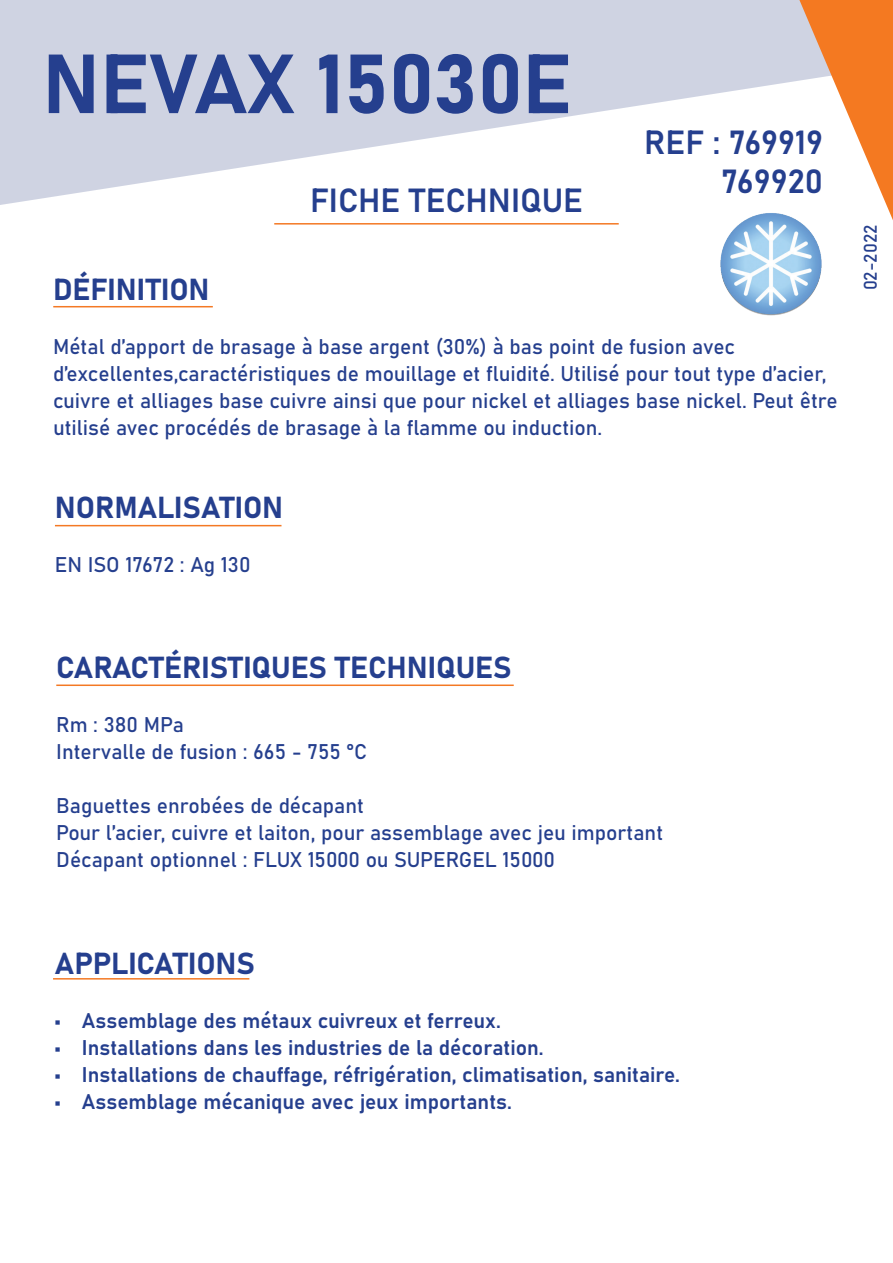
<style>
.page{position:relative;width:893px;height:1263px;background:#fff}
.page>*{position:absolute;margin:0;border:0;box-sizing:border-box;transform-origin:0 0}
.t1{font:82.5px "Bahnschrift";color:#253f8e}
.t2{font:33px/39.6px "Bahnschrift";color:#253f8e;text-align:right}
.t3{font:30px "Bahnschrift";color:#253f8e}
.t4{font:21px/27px "Bahnschrift";color:#253f8e}
.t5{font:18px "Bahnschrift";color:#253f8e}
</style>
<div class="page">
<svg style="left:0;top:0;width:799px;height:205px;fill:#cfd3e2"></svg>
<svg style="left:799px;top:0;width:94px;height:220px"></svg>
<hr style="left:53px;top:306px;width:160px;height:1px;background:#f47924">
<hr style="left:274px;top:223px;width:345px;height:2px;background:#f47924">
<hr style="left:56px;top:684px;width:458px;height:2px;background:#f47924">
<hr style="left:55px;top:525px;width:226px;height:1px;background:#f47924">
<img style="left:710px;top:182px;width:122px;height:134px">
<hr style="left:53px;top:978px;width:196px;height:1px;background:#f47924">
<h1 class="t1" style="left:42px;top:21px;width:531px">NEVAX 15030E</h1>
<h2 class="t2" style="left:310px;top:178px;width:274px">FICHE TECHNIQUE</h2>
<h2 class="t2" style="left:644px;top:120px;width:180px">REF : 769919<br>769920</h2>
<h3 class="t3" style="left:53px;top:267px;width:158px">DÉFINITION</h3>
<p class="t4" style="left:53px;top:332px;width:786px">Métal d’apport de brasage à base argent (30%) à bas point de fusion avec d’excellentes,caractéristiques de mouillage et fluidité. Utilisé pour tout type d’acier, cuivre et alliages base cuivre ainsi que pour nickel et alliages base nickel. Peut être utilisé avec procédés de brasage à la flamme ou induction.</p>
<h3 class="t3" style="left:55px;top:485px;width:230px">NORMALISATION</h3>
<p class="t4" style="left:55px;top:550px;width:197px">EN ISO 17672 : Ag 130</p>
<p class="t5" style="left:857px;top:290px;width:67px;rotate:-90deg">02-2022</p>
<h3 class="t3" style="left:56px;top:645px;width:457px">CARACTÉRISTIQUES TECHNIQUES</h3>
<p class="t4" style="left:56px;top:710px;width:312px">Rm : 380 MPa<br>Intervalle de fusion : 665 - 755 °C</p>
<p class="t4" style="left:56px;top:791px;width:608px">Baguettes enrobées de décapant<br>Pour l’acier, cuivre et laiton, pour assemblage avec jeu important<br>Décapant optionnel : FLUX 15000 ou SUPERGEL 15000</p>
<h3 class="t3" style="left:55px;top:941px;width:201px">APPLICATIONS</h3>
<p class="t4" style="left:55px;top:1006px;width:447px">• Assemblage des métaux cuivreux et ferreux.</p>
<p class="t4" style="left:55px;top:1033px;width:490px">• Installations dans les industries de la décoration.</p>
<p class="t4" style="left:55px;top:1060px;width:626px">• Installations de chauffage, réfrigération, climatisation, sanitaire.</p>
<p class="t4" style="left:55px;top:1087px;width:458px">• Assemblage mécanique avec jeux importants.</p>
</div>
